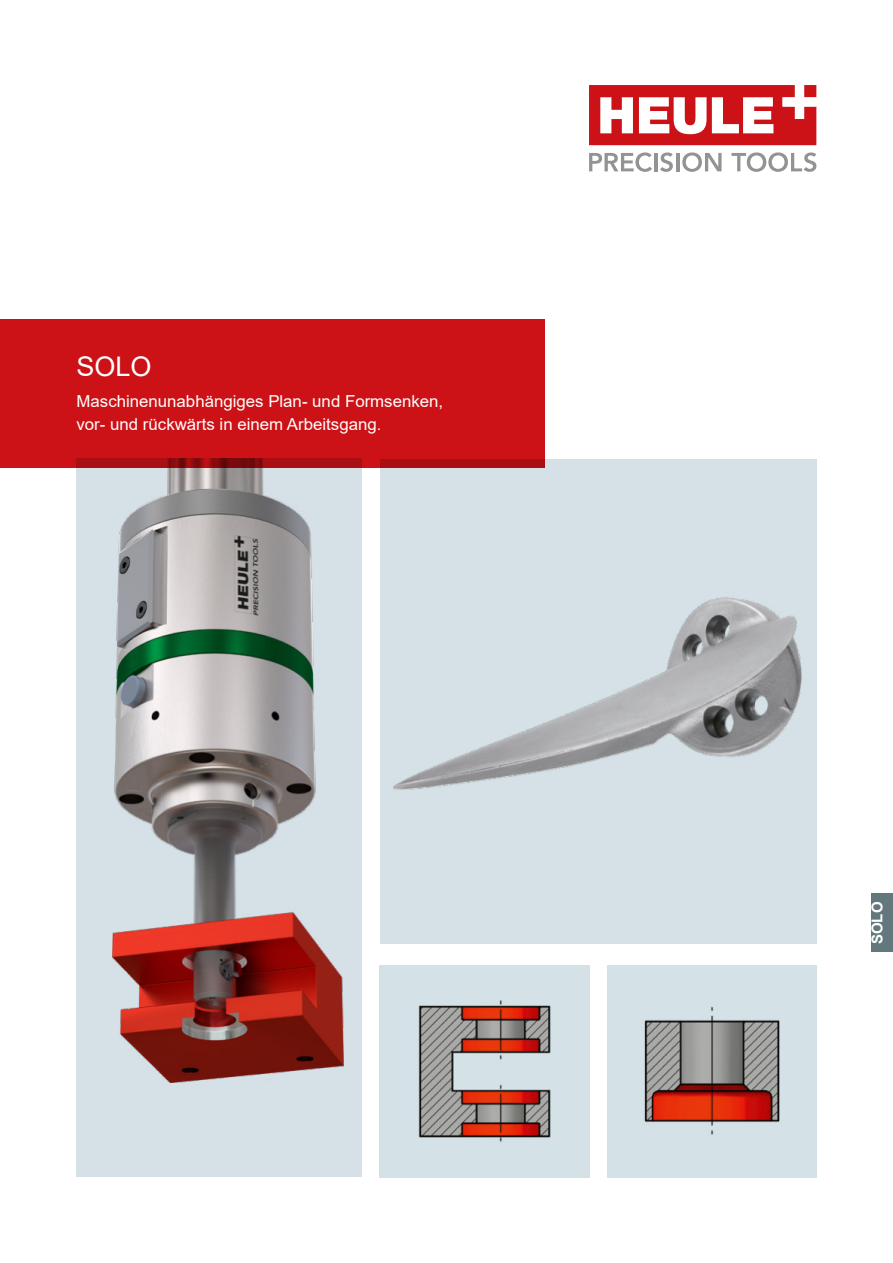
<style>
.page{position:relative;width:893px;height:1263px;background:#fff}
.page>*{position:absolute;margin:0;border:0;box-sizing:border-box;transform-origin:0 0}
.t1{font:27px "Arial";color:#fff}
.t2{font:16.5px/22.5px "Arial";color:#fff}
.t3{font:700 15px "Arial";color:#fff}
</style>
<div class="page">
<svg style="left:589px;top:152px;width:63px;height:20px"></svg>
<hr style="left:654px;top:153px;width:3px;height:18px;background:#929393">
<svg style="left:660px;top:152px;width:13px;height:20px"></svg>
<hr style="left:676px;top:153px;width:3px;height:18px;background:#929393">
<svg style="left:682px;top:152px;width:40px;height:20px"></svg>
<svg style="left:731px;top:152px;width:85px;height:20px"></svg>
<svg style="left:589px;top:85px;width:227px;height:60px"></svg>
<div style="left:380px;top:459px;width:436px;height:485px;background:#d5e1e6"></div>
<img style="left:393px;top:597px;width:409px;height:193px">
<div style="left:77px;top:458px;width:285px;height:719px;background:#d5e1e6"></div>
<img style="left:112px;top:468px;width:232px;height:615px">
<img style="left:607px;top:965px;width:209px;height:213px">
<img style="left:380px;top:965px;width:209px;height:213px">
<div style="left:0;top:319px;width:544px;height:149px;background:#cc1216"></div>
<div style="left:872px;top:894px;width:21px;height:58px;background:#62787d"></div>
<h1 class="t1" style="left:77px;top:356px;width:77px">SOLO</h1>
<p class="t2" style="left:77px;top:392px;width:368px">Maschinenunabhängiges Plan- und Formsenken, vor- und rückwärts in einem Arbeitsgang.</p>
<p class="t3" style="left:871px;top:944px;width:44px;rotate:-90deg">SOLO</p>
</div>
